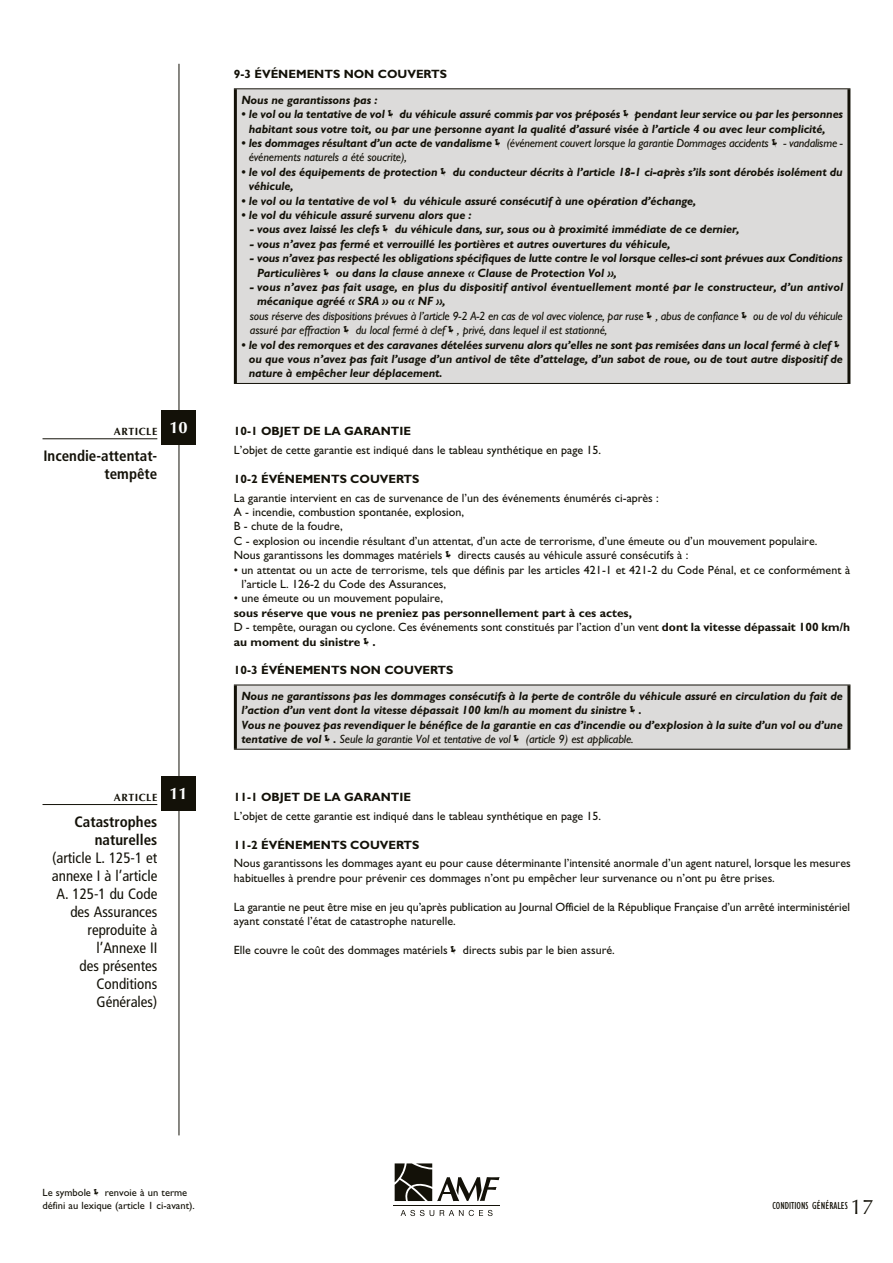
<style>
.page{position:relative;width:893px;height:1263px;background:#fff}
.page>*{position:absolute;margin:0;border:0;box-sizing:border-box;transform-origin:0 0}
.t1{font:700 16.5px "Optima";color:#fff}
.t2{font:condensed 15px/18px "Frutiger";color:#131108;text-align:right}
.t3{font:700 condensed 15px/18px "Frutiger";color:#131108;text-align:right}
.t4{font:italic 700 12px/14.4px "Gill Sans";letter-spacing:-.01em;color:#131108}
.t5{font:12px/14.4px "Gill Sans";color:#131108}
.t6{font:italic 12px/14.4px "Gill Sans";letter-spacing:-.015em;color:#131108}
.t7{font:700 12px/14.4px "Gill Sans";color:#131108}
.t8{font:10.5px/12.6px "Gill Sans";color:#131108}
.t9{font:condensed 10.5px "Gill Sans";color:#131108}
.t10{font:700 10.5px "Optima";letter-spacing:.05em;color:#131108}
.s1{font-weight:700}
.s2{font-weight:400}
.s3{font-family:"Optima";font-stretch:normal;font-size:21px}
</style>
<div class="page">
<hr style="left:393px;top:1205px;width:107px;height:1px;background:#131108">
<svg style="left:394px;top:1163px;width:1px;height:38px"></svg>
<svg style="left:395px;top:1163px;width:105px;height:38px"></svg>
<svg style="left:401px;top:1210px;width:33px;height:6px"></svg>
<svg style="left:440px;top:1210px;width:53px;height:6px"></svg>
<hr style="left:179px;top:64px;width:1px;height:1071px;background:#131108">
<div style="left:235px;top:89px;width:614px;height:294px;background:#dcdbda"></div>
<hr style="left:234px;top:88px;width:616px;height:1px;background:#131108">
<hr style="left:234px;top:383px;width:616px;height:1px;background:#131108">
<hr style="left:234px;top:89px;width:3px;height:294px;background:#131108">
<hr style="left:847px;top:89px;width:3px;height:294px;background:#131108">
<div style="left:235px;top:685px;width:614px;height:64px;background:#dcdbda"></div>
<hr style="left:234px;top:685px;width:616px;height:1px;background:#131108">
<hr style="left:234px;top:749px;width:616px;height:1px;background:#131108">
<hr style="left:234px;top:685px;width:3px;height:64px;background:#131108">
<hr style="left:847px;top:685px;width:3px;height:64px;background:#131108">
<hr style="left:43px;top:438px;width:114px;height:1px;background:#131108">
<div style="left:162px;top:410px;width:34px;height:34px;background:#131108"></div>
<hr style="left:43px;top:804px;width:114px;height:1px;background:#131108">
<div style="left:162px;top:776px;width:34px;height:34px;background:#131108"></div>
<p class="t10" style="left:114px;top:425px;width:45px">ARTICLE</p>
<p class="t3" style="left:43px;top:447px;width:115px">Incendie-attentat&shy;tempête</p>
<h1 class="t1" style="left:169px;top:418px;width:20px">10</h1>
<p class="t10" style="left:114px;top:791px;width:45px">ARTICLE</p>
<p class="t3" style="left:75px;top:813px;width:84px">Catastrophes naturelles</p>
<p class="t2" style="left:52px;top:849px;width:107px">(article L. 125-1 et annexe I à l’article<br>A. 125-1 du Code des Assurances reproduite à l’Annexe II<br>des présentes<br>Conditions<br>Générales)</p>
<h1 class="t1" style="left:169px;top:784px;width:20px">11</h1>
<p class="t7" style="left:234px;top:67px;width:215px">9-3 ÉVÉNEMENTS NON COUVERTS</p>
<p class="t4" style="left:241px;top:93px;width:138px">Nous ne garantissons pas :</p>
<p class="t4" style="left:249px;top:107px;width:596px;text-indent:-7px">• le vol ou la tentative de vol du véhicule assuré commis par vos préposés pendant leur service ou par les personnes habitant sous votre toit, ou par une personne ayant la qualité d’assuré visée à l’article 4 ou avec leur complicité,</p>
<p class="t6" style="left:249px;top:136px;width:596px;text-indent:-7px"><span class="s1">• les dommages résultant d’un acte de vandalisme</span> (événement couvert lorsque la garantie Dommages accidents - vandalisme - événements naturels a été soucrite),</p>
<p class="t4" style="left:241px;top:165px;width:198px">• le vol des équipements de protection</p>
<p class="t4" style="left:453px;top:165px;width:392px">du conducteur décrits à l’article 18-1 ci-après s’ils sont dérobés isolément du</p>
<p class="t4" style="left:249px;top:179px;width:47px">véhicule,</p>
<p class="t4" style="left:241px;top:193px;width:148px">• le vol ou la tentative de vol</p>
<p class="t4" style="left:403px;top:193px;width:294px">du véhicule assuré consécutif à une opération d’échange,</p>
<p class="t4" style="left:241px;top:208px;width:232px">• le vol du véhicule assuré survenu alors que :</p>
<p class="t4" style="left:250px;top:222px;width:131px">- vous avez laissé les clefs</p>
<p class="t4" style="left:395px;top:222px;width:346px">du véhicule dans, sur, sous ou à proximité immédiate de ce dernier,</p>
<p class="t4" style="left:250px;top:237px;width:422px">- vous n’avez pas fermé et verrouillé les portières et autres ouvertures du véhicule,</p>
<p class="t4" style="left:257px;top:251px;width:587px;text-indent:-7px">- vous n’avez pas respecté les obligations spécifiques de lutte contre le vol lorsque celles-ci sont prévues aux Conditions<br>Particulières</p>
<p class="t4" style="left:336px;top:265px;width:283px">ou dans la clause annexe « Clause de Protection Vol »,</p>
<p class="t4" style="left:257px;top:280px;width:588px;text-indent:-7px">- vous n’avez pas fait usage, en plus du dispositif antivol éventuellement monté par le constructeur, d’un antivol mécanique agréé « SRA » ou « NF »,</p>
<p class="t6" style="left:250px;top:309px;width:594px">sous réserve des dispositions prévues à l’article 9-2 A-2 en cas de vol avec violence, par ruse , abus de confiance ou de vol du véhicule assuré par effraction</p>
<p class="t6" style="left:356px;top:323px;width:253px">du local fermé à clef , privé, dans lequel il est stationné,</p>
<p class="t4" style="left:249px;top:337px;width:596px;text-indent:-7px">• le vol des remorques et des caravanes dételées survenu alors qu’elles ne sont pas remisées dans un local fermé à clef ou que vous n’avez pas fait l’usage d’un antivol de tête d’attelage, d’un sabot de roue, ou de tout autre dispositif de nature à empêcher leur déplacement.</p>
<p class="t7" style="left:234px;top:424px;width:179px">10-1 OBJET DE LA GARANTIE</p>
<p class="t5" style="left:234px;top:443px;width:369px">L’objet de cette garantie est indiqué dans le tableau synthétique en page 15.</p>
<p class="t7" style="left:234px;top:472px;width:187px">10-2 ÉVÉNEMENTS COUVERTS</p>
<p class="t5" style="left:234px;top:490px;width:585px">La garantie intervient en cas de survenance de l’un des événements énumérés ci-après :<br>A - incendie, combustion spontanée, explosion,<br>B - chute de la foudre,<br>C - explosion ou incendie résultant d’un attentat, d’un acte de terrorisme, d’une émeute ou d’un mouvement populaire.<br>Nous garantissons les dommages matériels</p>
<p class="t5" style="left:458px;top:548px;width:232px">directs causés au véhicule assuré consécutifs à :</p>
<p class="t5" style="left:241px;top:562px;width:610px;text-indent:-8px">• un attentat ou un acte de terrorisme, tels que définis par les articles 421-1 et 421-2 du Code Pénal, et ce conformément à l’article L. 126-2 du Code des Assurances,</p>
<p class="t5" style="left:234px;top:591px;width:211px">• une émeute ou un mouvement populaire,</p>
<p class="t7" style="left:234px;top:605px;width:618px">sous réserve que vous ne preniez pas personnellement part à ces actes,<br><span class="s2">D - tempête, ouragan ou cyclone. Ces événements sont constitués par l’action d’un vent</span> dont la vitesse dépassait 100 km/h au moment du sinistre .</p>
<p class="t7" style="left:234px;top:663px;width:221px">10-3 ÉVÉNEMENTS NON COUVERTS</p>
<p class="t4" style="left:241px;top:689px;width:603px">Nous ne garantissons pas les dommages consécutifs à la perte de contrôle du véhicule assuré en circulation du fait de l’action d’un vent dont la vitesse dépassait 100 km/h au moment du sinistre .<br>Vous ne pouvez pas revendiquer le bénéfice de la garantie en cas d’incendie ou d’explosion à la suite d’un vol ou d’une tentative de vol . <span class="s2">Seule la garantie Vol et tentative de vol</span></p>
<p class="t6" style="left:526px;top:732px;width:109px">(article 9) est applicable.</p>
<p class="t7" style="left:234px;top:790px;width:179px">11-1 OBJET DE LA GARANTIE</p>
<p class="t5" style="left:234px;top:809px;width:369px">L’objet de cette garantie est indiqué dans le tableau synthétique en page 15.</p>
<p class="t7" style="left:234px;top:837px;width:187px">11-2 ÉVÉNEMENTS COUVERTS</p>
<p class="t5" style="left:234px;top:856px;width:618px">Nous garantissons les dommages ayant eu pour cause déterminante l’intensité anormale d’un agent naturel, lorsque les mesures habituelles à prendre pour prévenir ces dommages n’ont pu empêcher leur survenance ou n’ont pu être prises.</p>
<p class="t5" style="left:234px;top:899px;width:618px">La garantie ne peut être mise en jeu qu’après publication au Journal Officiel de la République Française d’un arrêté interministériel ayant constaté l’état de catastrophe naturelle.</p>
<p class="t5" style="left:234px;top:942px;width:215px">Elle couvre le coût des dommages matériels</p>
<p class="t5" style="left:463px;top:942px;width:153px">directs subis par le bien assuré.</p>
<p class="t8" style="left:43px;top:1186px;width:50px">Le symbole</p>
<p class="t8" style="left:43px;top:1186px;width:154px;text-indent:62px">renvoie à un terme défini au lexique (article 1 ci-avant).</p>
<p class="t9" style="left:772px;top:1199px;width:103px">CONDITIONS GÉNÉRALES <span class="s3">17</span></p>
</div>
